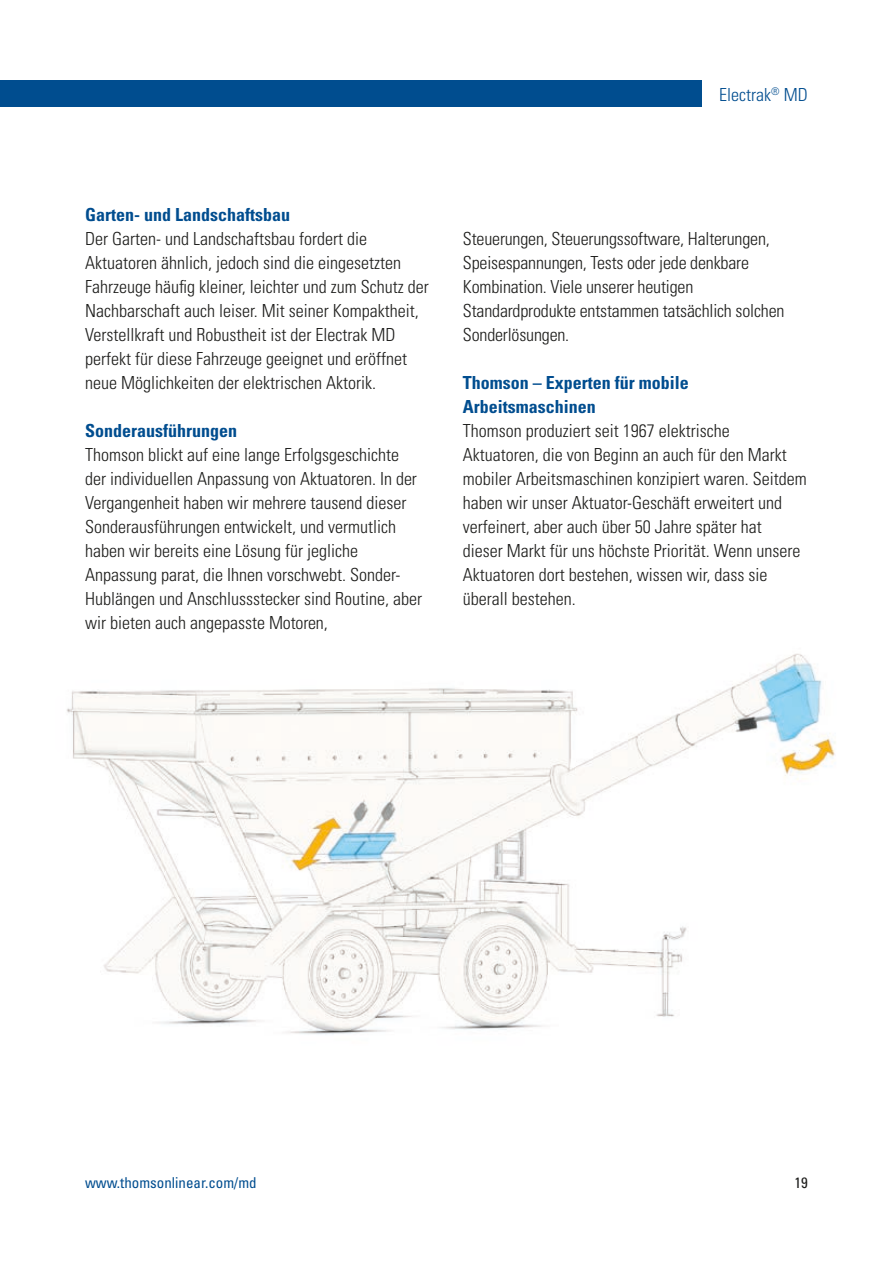
<style>
.page{position:relative;width:893px;height:1263px;background:#fff}
.page>*{position:absolute;margin:0;border:0;box-sizing:border-box;transform-origin:0 0}
.t1{font:300 condensed 18px/24px "Univers";color:#1d1d1b}
.t2{font:700 condensed 18px/24px "Univers";color:#004d8f}
.t3{font:300 condensed 18px "Univers";color:#004d8f}
.t4{font:condensed 15px "Univers LT Std";color:#004d8f}
.t5{font:condensed 15px "Univers LT Std";color:#1d1d1b}
</style>
<div class="page">
<div style="left:0;top:80px;width:701px;height:27px;background:#004d8f"></div>
<img style="left:67px;top:653px;width:769px;height:381px">
<p class="t3" style="left:719px;top:83px;width:90px">Electrak<sup>®</sup> MD</p>
<p class="t2" style="left:85px;top:203px;width:206px">Garten- und Landschaftsbau</p>
<p class="t1" style="left:85px;top:227px;width:345px">Der Garten- und Landschaftsbau fordert die Aktuatoren ähnlich, jedoch sind die eingesetzten Fahrzeuge häufig kleiner, leichter und zum Schutz der Nachbarschaft auch leiser. Mit seiner Kompaktheit, Verstellkraft und Robustheit ist der Electrak MD perfekt für diese Fahrzeuge geeignet und eröffnet neue Möglichkeiten der elektrischen Aktorik.</p>
<p class="t2" style="left:85px;top:419px;width:153px">Sonderausführungen</p>
<p class="t1" style="left:85px;top:443px;width:338px">Thomson blickt auf eine lange Erfolgsgeschichte der individuellen Anpassung von Aktuatoren. In der Vergangenheit haben wir mehrere tausend dieser Sonderausführungen entwickelt, und vermutlich haben wir bereits eine Lösung für jegliche Anpassung parat, die Ihnen vorschwebt. Sonder-Hublängen und Anschlussstecker sind Routine, aber wir bieten auch angepasste Motoren,</p>
<p class="t1" style="left:463px;top:227px;width:323px">Steuerungen, Steuerungssoftware, Halterungen, Speisespannungen, Tests oder jede denkbare Kombination. Viele unserer heutigen Standardprodukte entstammen tatsächlich solchen Sonderlösungen.</p>
<p class="t2" style="left:463px;top:371px;width:227px">Thomson – Experten für mobile<br>Arbeitsmaschinen</p>
<p class="t1" style="left:463px;top:419px;width:345px">Thomson produziert seit 1967 elektrische Aktuatoren, die von Beginn an auch für den Markt mobiler Arbeitsmaschinen konzipiert waren. Seitdem haben wir unser Aktuator-Geschäft erweitert und verfeinert, aber auch über 50 Jahre später hat<br>dieser Markt für uns höchste Priorität. Wenn unsere Aktuatoren dort bestehen, wissen wir, dass sie überall bestehen.</p>
<p class="t4" style="left:85px;top:1173px;width:173px">www.thomsonlinear.com/md</p>
<p class="t5" style="left:795px;top:1173px;width:15px">19</p>
</div>
